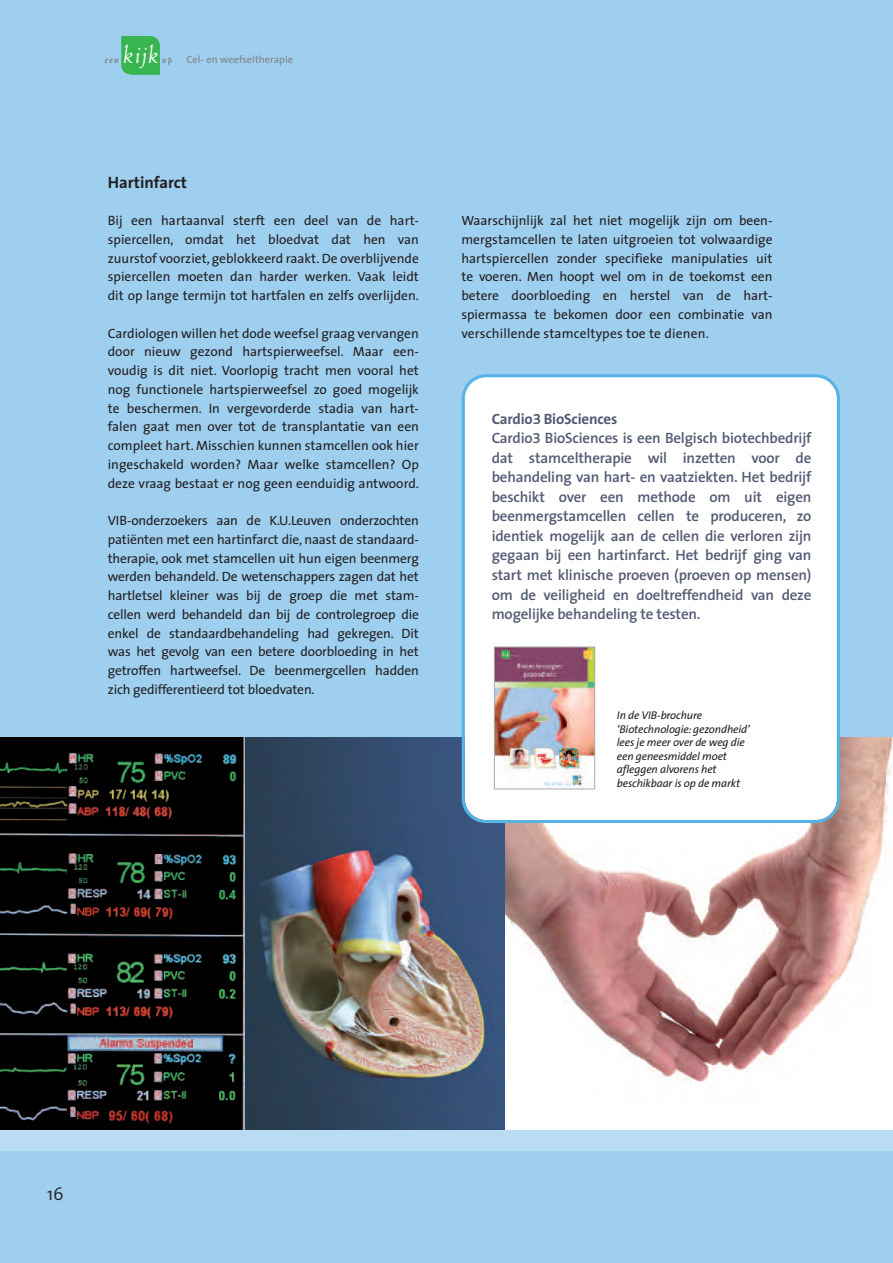
<style>
.page{position:relative;width:893px;height:1263px;background:#9ecfef}
.page>*{position:absolute;margin:0;border:0;box-sizing:border-box;transform-origin:0 0}
.t1{font:italic 25.2px "Weiss";color:#fff}
.t2{font:300 18px "The Sans";color:#231f20}
.t3{font:700 16.5px "The Sans";color:#231f20}
.t4{font:600 15px/19.5px "The Sans";letter-spacing:-.01em;color:#535a73}
.t5{font:13.5px/18.8px "The Sans";color:#231f20;text-align:justify}
.t6{font:italic 11.25px/13.5px "The Sans";letter-spacing:-.01em;color:#231f20}
.t7{font:10.5px "The Sans";color:#808285}
.t8{font:italic 10.5px "Weiss";color:#808285}
.s1{font-weight:700}
.s2{font-family:"Bliss";font-weight:700}
.s3{font-family:"Bliss";font-weight:500}
</style>
<div class="page">
<div style="left:0;top:810px;width:893px;height:340px;background:#b9dbf3"></div>
<svg style="left:121px;top:36px;width:39px;height:39px;background:#3cb557"></svg>
<img style="left:244px;top:738px;width:649px;height:391px">
<img style="left:0;top:738px;width:244px;height:391px">
<div style="left:462px;top:374px;width:378px;height:449px;background:#fff"></div>
<img style="left:496px;top:649px;width:97px;height:138px">
<div style="left:494px;top:647px;width:101px;height:142px;border:1px solid #a8a9ad"></div>
<h1 class="t1" style="left:123px;top:45px;width:36px">kijk</h1>
<p class="t8" style="left:163px;top:56px;width:11px">op</p>
<p class="t7" style="left:187px;top:56px;width:108px">Cel- en weefseltherapie</p>
<p class="t8" style="left:105px;top:56px;width:15px">een</p>
<p class="t3" style="left:108px;top:175px;width:81px">Hartinfarct</p>
<p class="t5" style="left:108px;top:212px;width:313px">Bij een hartaanval sterft een deel van de hart&shy;spiercellen, omdat het bloedvat dat hen van zuurstof voorziet, geblokkeerd raakt. De overblijvende spiercellen moeten dan harder werken. Vaak leidt dit op lange termijn tot hartfalen en zelfs overlijden.</p>
<p class="t5" style="left:108px;top:325px;width:313px">Cardiologen willen het dode weefsel graag vervangen door nieuw gezond hartspierweefsel. Maar een&shy;voudig is dit niet. Voorlopig tracht men vooral het nog functionele hartspierweefsel zo goed mogelijk te beschermen. In vergevorderde stadia van hart&shy;falen gaat men over tot de transplantatie van een compleet hart. Misschien kunnen stamcellen ook hier ingeschakeld worden? Maar welke stamcellen? Op deze vraag bestaat er nog geen eenduidig antwoord.</p>
<p class="t5" style="left:108px;top:512px;width:313px">VIB-onderzoekers aan de K.U.Leuven onderzochten patiënten met een hartinfarct die, naast de standaard&shy;therapie, ook met stamcellen uit hun eigen beenmerg werden behandeld. De wetenschappers zagen dat het hartletsel kleiner was bij de groep die met stam&shy;cellen werd behandeld dan bij de controlegroep die enkel de standaardbehandeling had gekregen. Dit was het gevolg van een betere doorbloeding in het getroffen hartweefsel. De beenmergcellen hadden zich gedifferentieerd tot bloedvaten.</p>
<p class="t5" style="left:461px;top:212px;width:313px">Waarschijnlijk zal het niet mogelijk zijn om been&shy;mergstamcellen te laten uitgroeien tot volwaardige hartspiercellen zonder specifieke manipulaties uit te voeren. Men hoopt wel om in de toekomst een betere doorbloeding en herstel van de hart&shy;spiermassa te bekomen door een combinatie van verschillende stamceltypes toe te dienen.</p>
<p class="t4" style="left:492px;top:411px;width:321px"><span class="s1">Cardio</span><span class="s2">3</span> <span class="s1">BioSciences<br></span>Cardio<span class="s3">3</span> BioSciences is een Belgisch biotechbedrijf dat stamceltherapie wil inzetten voor de behandeling van hart- en vaatziekten. Het bedrijf beschikt over een methode om uit eigen beenmergstamcellen cellen te produceren, zo identiek mogelijk aan de cellen die verloren zijn gegaan bij een hartinfarct. Het bedrijf ging van start met klinische proeven (proeven op mensen) om de veiligheid en doeltreffendheid van deze mogelijke behandeling te testen.</p>
<p class="t6" style="left:617px;top:710px;width:134px">In de VIB-brochure ‘Biotechnologie: gezondheid’ lees je meer over de weg die een geneesmiddel moet afleggen alvorens het beschikbaar is op de markt</p>
<h2 class="t2" style="left:47px;top:1188px;width:18px">16</h2>
</div>
